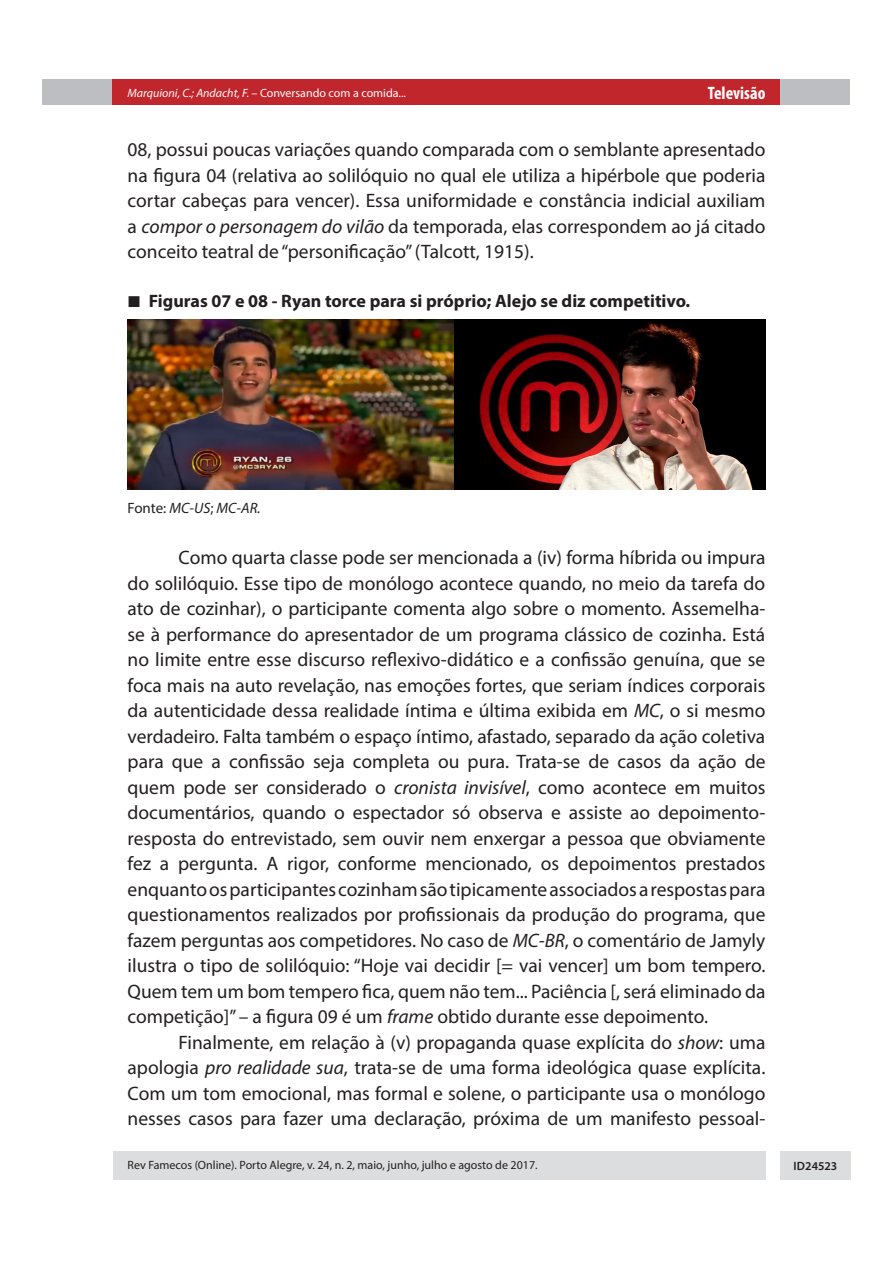
<style>
.page{position:relative;width:893px;height:1263px;background:#fff}
.page>*{position:absolute;margin:0;border:0;box-sizing:border-box;transform-origin:0 0}
.Interna_-_parágrafo{font:19.5px/25.5px "Myriad Pro";color:#231f20;text-align:justify}
.t1{font:700 18px "Myriad Pro";color:#231f20}
.t2{font:700 condensed 18px "Myriad Pro";color:#fff}
.Interna_-_legenda__a{font:italic 15px "Myriad Pro";letter-spacing:-.005em;color:#231f20}
.t3{font:12px "Myriad Pro";color:#231f20}
.t4{font:italic 12px "Myriad Pro";color:#fff}
.t5{font:600 12px "Myriad Pro";color:#231f20}
.s1{font-style:normal}
.s2{font-style:italic}
</style>
<div class="page">
<div style="left:43px;top:80px;width:807px;height:25px;background:#bcbec2"></div>
<div style="left:113px;top:80px;width:667px;height:25px;background:#c2262d"></div>
<div style="left:780px;top:1151px;width:70px;height:28px;background:#dcddde"></div>
<div style="left:113px;top:1151px;width:652px;height:28px;background:#dcddde"></div>
<img style="left:128px;top:320px;width:326px;height:170px">
<img style="left:454px;top:320px;width:311px;height:170px">
<p class="t4" style="left:128px;top:85px;width:280px">Marquioni, C.; Andacht, F. – <span class="s1">Conversando com a comida...</span></p>
<p class="t2" style="left:708px;top:82px;width:59px">Televisão</p>
<p class="Interna_-_parágrafo" style="left:128px;top:136px;width:639px">08, possui poucas variações quando comparada com o semblante apresentado na figura 04 (relativa ao solilóquio no qual ele utiliza a hipérbole que poderia cortar cabeças para vencer). Essa uniformidade e constância indicial auxiliam a <span class="s2">compor o personagem do vilão</span> da temporada, elas correspondem ao já citado conceito teatral de “personificação” (Talcott, 1915).</p>
<p class="t1" style="left:149px;top:289px;width:543px">Figuras 07 e 08 - Ryan torce para si próprio; Alejo se diz competitivo.</p>
<p class="Interna_-_legenda__a" style="left:128px;top:499px;width:135px"><span class="s1">Fonte:</span> MC-US<span class="s1">;</span> MC-AR.</p>
<p class="Interna_-_parágrafo" style="left:128px;top:544px;width:639px;text-indent:51px">Como quarta classe pode ser mencionada a (iv) forma híbrida ou impura do solilóquio. Esse tipo de monólogo acontece quando, no meio da tarefa do ato de cozinhar), o participante comenta algo sobre o momento. Assemelha&shy;se à performance do apresentador de um programa clássico de cozinha. Está no limite entre esse discurso reflexivo-didático e a confissão genuína, que se foca mais na auto revelação, nas emoções fortes, que seriam índices corporais da autenticidade dessa realidade íntima e última exibida em <span class="s2">MC</span>, o si mesmo verdadeiro. Falta também o espaço íntimo, afastado, separado da ação coletiva para que a confissão seja completa ou pura. Trata-se de casos da ação de quem pode ser considerado o <span class="s2">cronista invisível</span>, como acontece em muitos documentários, quando o espectador só observa e assiste ao depoimento&shy;resposta do entrevistado, sem ouvir nem enxergar a pessoa que obviamente fez a pergunta. A rigor, conforme mencionado, os depoimentos prestados enquanto os participantes cozinham são tipicamente associados a respostas para questionamentos realizados por profissionais da produção do programa, que fazem perguntas aos competidores. No caso de <span class="s2">MC-BR</span>, o comentário de Jamyly ilustra o tipo de solilóquio: “Hoje vai decidir [= vai vencer] um bom tempero.<br>Quem tem um bom tempero fica, quem não tem... Paciência [, será eliminado da competição]” – a figura 09 é um <span class="s2">frame</span> obtido durante esse depoimento.</p>
<p class="Interna_-_parágrafo" style="left:128px;top:1029px;width:639px;text-indent:51px">Finalmente, em relação à (v) propaganda quase explícita do <span class="s2">show</span>: uma apologia <span class="s2">pro realidade sua</span>, trata-se de uma forma ideológica quase explícita.<br>Com um tom emocional, mas formal e solene, o participante usa o monólogo nesses casos para fazer uma declaração, próxima de um manifesto pessoal-</p>
<p class="t3" style="left:128px;top:1158px;width:412px">Rev Famecos (Online). Porto Alegre, v. 24, n. 2, maio, junho, julho e agosto de 2017.</p>
<p class="t5" style="left:793px;top:1158px;width:45px">ID24523</p>
</div>
